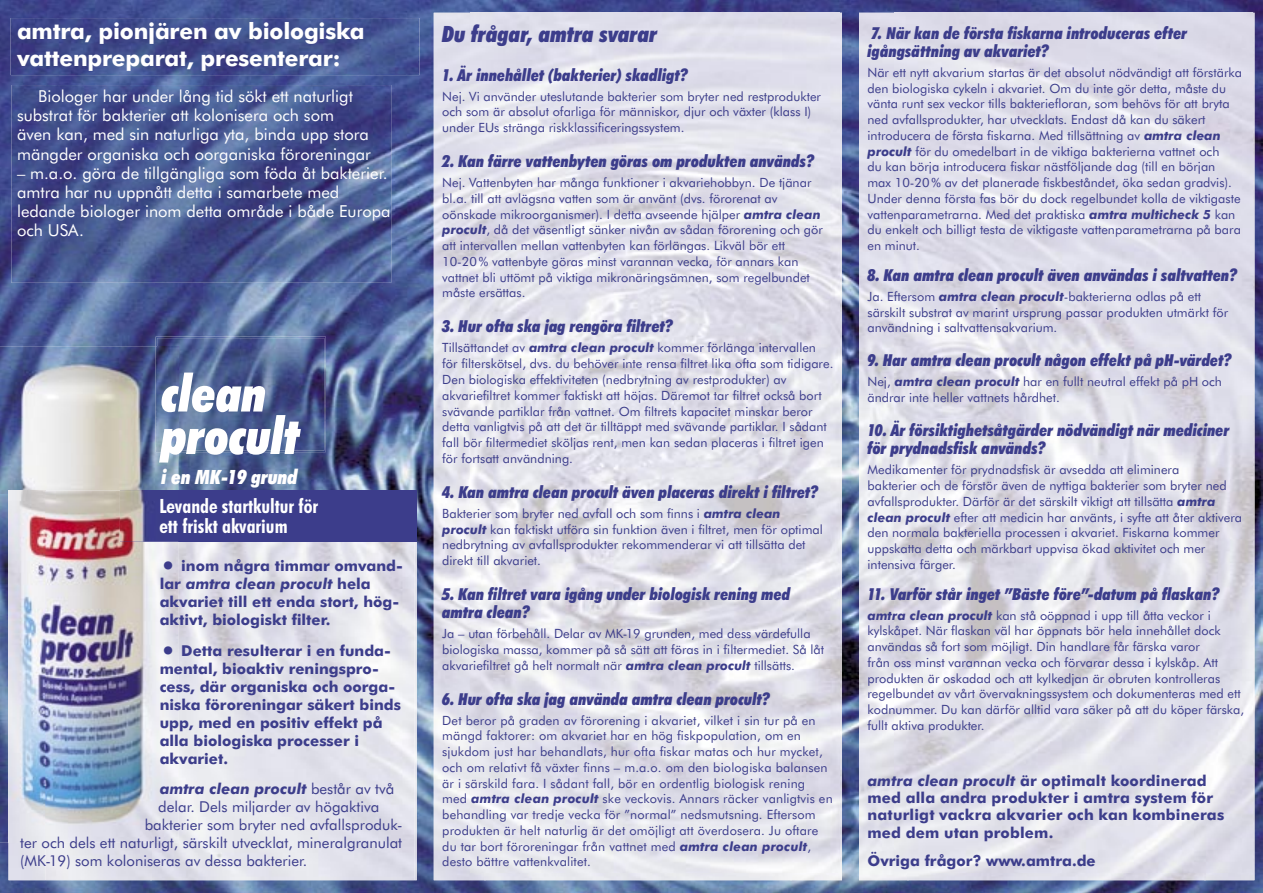
<style>
.page{position:relative;width:1263px;height:893px;background:#fff}
.page>*{position:absolute;margin:0;border:0;box-sizing:border-box;transform-origin:0 0}
.t1{font:italic 900 condensed 50.1px/42.5px "Futura BT";color:#fff}
.t2{font:700 22.5px/27px "Futura BT";letter-spacing:-.01em;color:#fff}
.t3{font:italic 900 condensed 22.5px "Futura BT";letter-spacing:.005em;color:#3c3d8b}
.t4{font:700 condensed 19.65px/20.5px "Futura BT";color:#fff}
.t5{font:italic 900 condensed 19.65px "Futura BT";color:#fff}
.t6{font:italic 900 condensed 16.5px/18px "Futura BT";letter-spacing:.005em;color:#3c3d8b}
.t7{font:16.5px/19.2px "Futura BT";color:#fff}
.t8{font:700 15px/18px "Futura BT";color:#3c3d8b}
.t9{font:15px "Futura BT";color:#3c3d8b}
.t10{font:italic 700 15px "Futura BT";color:#3c3d8b}
.t11{font:12.75px/15.8px "Futura BT";color:#3c3d8b}
.s1{font-size:28.5px}
.s2{font-style:italic}
.s3{font-weight:400;font-style:normal}
.s4{font-weight:700;font-style:italic}
</style>
<div class="page">
<img style="left:0;top:0;width:1263px;height:893px">
<img style="left:434px;top:13px;width:50px;height:867px">
<img style="left:791px;top:13px;width:51px;height:867px">
<div style="left:484px;top:873px;width:307px;height:7px;background:#e8e9ee"></div>
<img style="left:471px;top:13px;width:369px;height:860px">
<img style="left:859px;top:13px;width:49px;height:867px">
<img style="left:1206px;top:13px;width:48px;height:867px">
<img style="left:908px;top:873px;width:298px;height:7px">
<img style="left:895px;top:13px;width:357px;height:860px">
<img style="left:415px;top:541px;width:2px;height:339px">
<img style="left:9px;top:842px;width:36px;height:38px">
<img style="left:151px;top:541px;width:264px;height:339px">
<img style="left:45px;top:842px;width:106px;height:38px">
<div style="left:120px;top:490px;width:297px;height:51px;background:#3c3d8b"></div>
<img style="left:11px;top:85px;width:380px;height:198px">
<img style="left:11px;top:18px;width:409px;height:57px">
<img style="left:0;top:347px;width:178px;height:148px">
<img style="left:0;top:495px;width:9px;height:347px">
<img style="left:9px;top:491px;width:169px;height:351px">
<img style="left:120px;top:490px;width:58px;height:51px">
<img style="left:156px;top:337px;width:170px;height:115px">
<img style="left:156px;top:347px;width:22px;height:105px">
<h2 class="t2" style="left:17px;top:17px;width:349px">amtra, pionjären av biologiska vattenpreparat, presenterar:</h2>
<p class="t7" style="left:17px;top:86px;width:355px;text-indent:21px">Biologer har under lång tid sökt ett naturligt substrat för bakterier att kolonisera och som även kan, med sin naturliga yta, binda upp stora mängder organiska och oorganiska föroreningar</p>
<p class="t7" style="left:17px;top:163px;width:375px">– m.a.o. göra de tillgängliga som föda åt bakterier. amtra har nu uppnått detta i samarbete med ledande biologer inom detta område i både Europa och USA.</p>
<h1 class="t1" style="left:162px;top:372px;width:140px">clean procult</h1>
<h3 class="t5" style="left:162px;top:465px;width:138px">i en MK-19 grund</h3>
<h3 class="t4" style="left:159px;top:495px;width:160px">Levande startkultur för ett friskt akvarium</h3>
<p class="t8" style="left:160px;top:556px;width:245px"><span class="s1">•</span> inom några timmar omvand&shy;lar <span class="s2">amtra clean procult</span> hela akvariet till ett enda stort, hög&shy;aktivt, biologiskt filter.</p>
<p class="t8" style="left:160px;top:641px;width:243px"><span class="s1">•</span> Detta resulterar i en funda&shy;mental, bioaktiv reningspro&shy;cess, där organiska och oorga&shy;niska föroreningar säkert binds upp, med en positiv effekt på alla biologiska processer i akvariet.</p>
<p class="t10" style="left:160px;top:780px;width:236px">amtra clean procult <span class="s3">består av två</span></p>
<p class="t9" style="left:158px;top:798px;width:223px">delar. Dels miljarder av högaktiva</p>
<p class="t9" style="left:145px;top:816px;width:259px">bakterier som bryter ned avfallsproduk-</p>
<p class="t9" style="left:20px;top:834px;width:383px">ter och dels ett naturligt, särskilt utvecklat, mineralgranulat</p>
<p class="t9" style="left:20px;top:852px;width:288px">(MK-19) som koloniseras av dessa bakterier.</p>
<h2 class="t3" style="left:442px;top:20px;width:217px">Du frågar, amtra svarar</h2>
<p class="t6" style="left:442px;top:66px;width:247px">1. Är innehållet (bakterier) skadligt?</p>
<p class="t11" style="left:442px;top:88px;width:380px">Nej. Vi använder uteslutande bakterier som bryter ned restprodukter och som är absolut ofarliga för människor, djur och växter (klass I) under EUs stränga riskklassificeringssystem.</p>
<p class="t6" style="left:442px;top:152px;width:373px">2. Kan färre vattenbyten göras om produkten används?</p>
<p class="t11" style="left:442px;top:175px;width:382px">Nej. Vattenbyten har många funktioner i akvariehobbyn. De tjänar bl.a. till att avlägsna vatten som är använt (dvs. förorenat av oönskade mikroorganismer). I detta avseende hjälper <span class="s4">amtra clean procult</span>, då det väsentligt sänker nivån av sådan förorening och gör att intervallen mellan vattenbyten kan förlängas. Likväl bör ett<br>10-20 % vattenbyte göras minst varannan vecka, för annars kan vattnet bli uttömt på viktiga mikronäringsämnen, som regelbundet måste ersättas.</p>
<p class="t6" style="left:442px;top:317px;width:232px">3. Hur ofta ska jag rengöra filtret?</p>
<p class="t11" style="left:442px;top:340px;width:393px">Tillsättandet av <span class="s4">amtra clean procult</span> kommer förlänga intervallen för filterskötsel, dvs. du behöver inte rensa filtret lika ofta som tidigare.<br>Den biologiska effektiviteten (nedbrytning av restprodukter) av akvariefiltret kommer faktiskt att höjas. Däremot tar filtret också bort svävande partiklar från vattnet. Om filtrets kapacitet minskar beror detta vanligtvis på att det är tilltäppt med svävande partiklar. I sådant fall bör filtermediet sköljas rent, men kan sedan placeras i filtret igen för fortsatt användning.</p>
<p class="t6" style="left:442px;top:483px;width:378px">4. Kan amtra clean procult även placeras direkt i filtret?</p>
<p class="t11" style="left:442px;top:505px;width:382px">Bakterier som bryter ned avfall och som finns i <span class="s4">amtra clean procult</span> kan faktiskt utföra sin funktion även i filtret, men för optimal nedbrytning av avfallsprodukter rekommenderar vi att tillsätta det direkt till akvariet.</p>
<p class="t6" style="left:442px;top:585px;width:350px">5. Kan filtret vara igång under biologisk rening med amtra clean?</p>
<p class="t11" style="left:442px;top:625px;width:383px">Ja – utan förbehåll. Delar av MK-19 grunden, med dess värdefulla biologiska massa, kommer på så sätt att föras in i filtermediet. Så låt akvariefiltret gå helt normalt när <span class="s4">amtra clean procult</span> tillsätts.</p>
<p class="t6" style="left:442px;top:690px;width:329px">6. Hur ofta ska jag använda amtra clean procult?</p>
<p class="t11" style="left:442px;top:712px;width:392px">Det beror på graden av förorening i akvariet, vilket i sin tur på en mängd faktorer: om akvariet har en hög fiskpopulation, om en sjukdom just har behandlats, hur ofta fiskar matas och hur mycket, och om relativt få växter finns – m.a.o. om den biologiska balansen är i särskild fara. I sådant fall, bör en ordentlig biologisk rening med <span class="s4">amtra clean procult</span> ske veckovis. Annars räcker vanligtvis en behandling var tredje vecka för ”normal” nedsmutsning. Eftersom produkten är helt naturlig är det omöjligt att överdosera. Ju oftare du tar bort föroreningar från vattnet med <span class="s4">amtra clean procult</span>, desto bättre vattenkvalitet.</p>
<p class="t6" style="left:867px;top:24px;width:321px">7. När kan de första fiskarna introduceras efter igångsättning av akvariet?</p>
<p class="t11" style="left:867px;top:64px;width:376px">När ett nytt akvarium startas är det absolut nödvändigt att förstärka den biologiska cykeln i akvariet. Om du inte gör detta, måste du vänta runt sex veckor tills bakteriefloran, som behövs för att bryta ned avfallsprodukter, har utvecklats. Endast då kan du säkert introducera de första fiskarna. Med tillsättning av <span class="s4">amtra clean procult</span> för du omedelbart in de viktiga bakterierna vattnet och<br>du kan börja introducera fiskar nästföljande dag (till en början max 10-20 % av det planerade fiskbeståndet, öka sedan gradvis).<br>Under denna första fas bör du dock regelbundet kolla de viktigaste vattenparametrarna. Med det praktiska <span class="s4">amtra multicheck 5</span> kan du enkelt och billigt testa de viktigaste vattenparametrarna på bara en minut.</p>
<p class="t6" style="left:867px;top:266px;width:371px">8. Kan amtra clean procult även användas i saltvatten?</p>
<p class="t11" style="left:867px;top:288px;width:362px">Ja. Eftersom <span class="s4">amtra clean procult</span>-bakterierna odlas på ett särskilt substrat av marint ursprung passar produkten utmärkt för användning i saltvattensakvarium.</p>
<p class="t6" style="left:867px;top:351px;width:365px">9. Har amtra clean procult någon effekt på pH-värdet?</p>
<p class="t11" style="left:867px;top:374px;width:356px">Nej, <span class="s4">amtra clean procult</span> har en fullt neutral effekt på pH och ändrar inte heller vattnets hårdhet.</p>
<p class="t6" style="left:867px;top:421px;width:363px">10. Är försiktighetsåtgärder nödvändigt när mediciner för prydnadsfisk används?</p>
<p class="t11" style="left:867px;top:462px;width:376px">Medikamenter för prydnadsfisk är avsedda att eliminera<br>bakterier och de förstör även de nyttiga bakterier som bryter ned avfallsprodukter. Därför är det särskilt viktigt att tillsätta <span class="s4">amtra clean procult</span> efter att medicin har använts, i syfte att åter aktivera den normala bakteriella processen i akvariet. Fiskarna kommer uppskatta detta och märkbart uppvisa ökad aktivitet och mer intensiva färger.</p>
<p class="t6" style="left:867px;top:584px;width:353px">11. Varför står inget ”Bäste före”-datum på flaskan?</p>
<p class="t11" style="left:867px;top:607px;width:378px"><span class="s4">amtra clean procult</span> kan stå oöppnad i upp till åtta veckor i kylskåpet. När flaskan väl har öppnats bör hela innehållet dock användas så fort som möjligt. Din handlare får färska varor<br>från oss minst varannan vecka och förvarar dessa i kylskåp. Att produkten är oskadad och att kylkedjan är obruten kontrolleras regelbundet av vårt övervakningssystem och dokumenteras med ett kodnummer. Du kan därför alltid vara säker på att du köper färska, fullt aktiva produkter.</p>
<p class="t8" style="left:867px;top:772px;width:358px;line-height:17.2px"><span class="s2">amtra clean procult</span> är optimalt koordinerad med alla andra produkter i amtra system för naturligt vackra akvarier och kan kombineras med dem utan problem.</p>
<p class="t8" style="left:867px;top:852px;width:230px">Övriga frågor? www.amtra.de</p>
</div>
